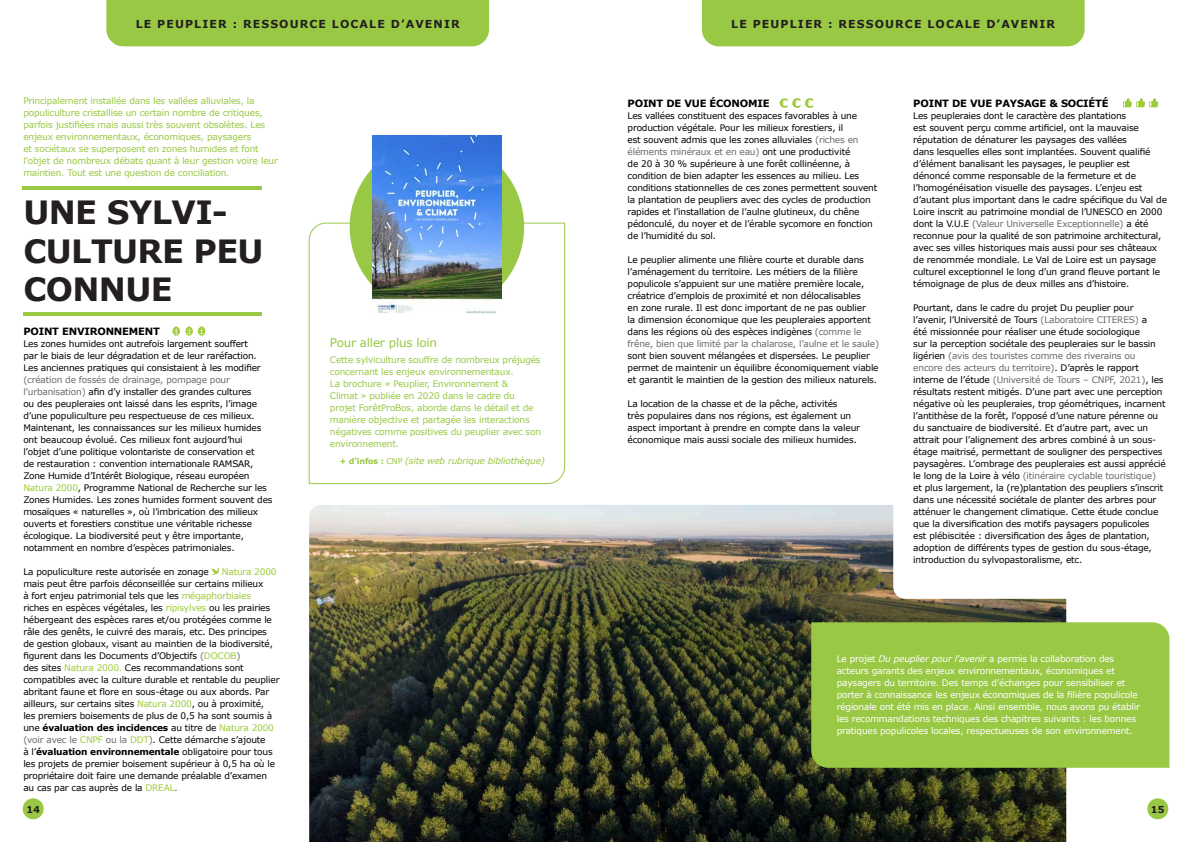
<style>
.page{position:relative;width:1191px;height:842px;background:#fff}
.page>*{position:absolute;margin:0;border:0;box-sizing:border-box;transform-origin:0 0}
.t1{font:700 32px/38.4px "Verdana";letter-spacing:-.02em;color:#231f20}
.t2{font:12px "Verdana";letter-spacing:-.02em;color:#99c844}
.t3{font:700 11px "Verdana";letter-spacing:.1em;color:#231f20}
.t4{font:700 10px "Verdana";letter-spacing:-.02em;color:#000001}
.t5{font:700 9.6px "Verdana";color:#231f20}
.t6{font:9px/12px "Verdana";letter-spacing:-.02em;color:#000001}
.t7{font:9px/12px "Verdana";letter-spacing:-.02em;color:#99c844}
.t8{font:9px/12px "Verdana";letter-spacing:-.02em;color:#fff}
.t9{font:italic 9px "Verdana";letter-spacing:-.02em;color:#99c844}
.t10{font:9px "Verdana";letter-spacing:-.02em;color:#9ecb3a}
.s1{color:#69696c}
.s2{color:#9ecb3a}
.s3{font-weight:700}
.s4{color:#447255}
.s5{font-weight:700;font-style:normal;font-size:8px}
.s6{font-style:normal;font-size:8px}
.s7{font-style:italic}
</style>
<div class="page">
<img style="left:309px;top:505px;width:757px;height:337px">
<div style="left:811px;top:622px;width:358px;height:146px;background:#99c844"></div>
<svg style="left:779px;top:98px;width:34px;height:10px"></svg>
<div style="left:893px;top:428px;width:279px;height:171px;background:#fff;border-radius:12px"></div>
<svg style="left:308px;top:222px;width:257px;height:263px"></svg>
<div style="left:350px;top:140px;width:174px;height:174px;background:#99c844;border-radius:50%"></div>
<hr style="left:23px;top:186px;width:239px;height:3px;background:#99c844">
<svg style="left:211px;top:568px;width:8px;height:7px"></svg>
<hr style="left:24px;top:312px;width:238px;height:4px;background:#99c844">
<img style="left:372px;top:136px;width:129px;height:182px">
<div style="left:106px;top:0;width:383px;height:46px;background:#99c844"></div>
<div style="left:702px;top:0;width:382px;height:46px;background:#99c844"></div>
<svg style="left:172px;top:326px;width:33px;height:10px"></svg>
<svg style="left:1123px;top:98px;width:35px;height:9px"></svg>
<div style="left:23px;top:798px;width:21px;height:21px;background:#99c844;border-radius:50%"></div>
<div style="left:1147px;top:798px;width:21px;height:21px;background:#99c844;border-radius:50%"></div>
<p class="t3" style="left:136px;top:17px;width:325px">LE PEUPLIER : RESSOURCE LOCALE D’AVENIR</p>
<p class="t3" style="left:731px;top:17px;width:325px">LE PEUPLIER : RESSOURCE LOCALE D’AVENIR</p>
<p class="t7" style="left:23px;top:95px;width:256px">Principalement installée dans les vallées alluviales, la populiculture cristallise un certain nombre de critiques, parfois justifiées mais aussi très souvent obsolètes. Les enjeux environnementaux, économiques, paysagers<br>et sociétaux se superposent en zones humides et font l’objet de nombreux débats quant à leur gestion voire leur maintien. Tout est une question de conciliation.</p>
<h1 class="t1" style="left:23px;top:193px;width:242px">UNE SYLVI-<br>CULTURE PEU<br>CONNUE</h1>
<p class="t4" style="left:23px;top:325px;width:138px">POINT ENVIRONNEMENT</p>
<p class="t6" style="left:23px;top:338px;width:239px">Les zones humides ont autrefois largement souffert par le biais de leur dégradation et de leur raréfaction.<br>Les anciennes pratiques qui consistaient à les modifier</p>
<p class="t6" style="left:23px;top:374px;width:251px"><span class="s1">(création de fossés de drainage, pompage pour l’urbanisation)</span> afin d’y installer des grandes cultures<br>ou des peupleraies ont laissé dans les esprits, l’image d’une populiculture peu respectueuse de ces milieux.<br>Maintenant, les connaissances sur les milieux humides ont beaucoup évolué. Ces milieux font aujourd’hui<br>l’objet d’une politique volontariste de conservation et<br>de restauration : convention internationale RAMSAR, Zone Humide d’Intérêt Biologique, réseau européen <span class="s2">Natura 2000</span>, Programme National de Recherche sur les Zones Humides. Les zones humides forment souvent des mosaïques « naturelles », où l’imbrication des milieux ouverts et forestiers constitue une véritable richesse écologique. La biodiversité peut y être importante, notamment en nombre d’espèces patrimoniales.</p>
<p class="t6" style="left:23px;top:566px;width:187px">La populiculture reste autorisée en zonage</p>
<p class="t10" style="left:222px;top:566px;width:56px">Natura 2000</p>
<p class="t6" style="left:23px;top:578px;width:258px">mais peut être parfois déconseillée sur certains milieux<br>à fort enjeu patrimonial tels que les <span class="s2">mégaphorbiaies<br></span>riches en espèces végétales, les <span class="s2">ripisylves</span> ou les prairies hébergeant des espèces rares et/ou protégées comme le râle des genêts, le cuivré des marais, etc. Des principes de gestion globaux, visant au maintien de la biodiversité, figurent dans les Documents d’Objectifs <span class="s1">(</span><span class="s2">DOCOB</span><span class="s1">)<br></span>des sites <span class="s2">Natura 2000.</span> Ces recommandations sont compatibles avec la culture durable et rentable du peuplier abritant faune et flore en sous-étage ou aux abords. Par ailleurs, sur certains sites <span class="s2">Natura 2000</span>, ou à proximité,<br>les premiers boisements de plus de 0,5 ha sont soumis à une <span class="s3">évaluation des incidences</span> au titre de <span class="s2">Natura 2000 </span><span class="s1">(voir avec le</span> <span class="s2">CNPF</span> <span class="s1">ou la</span> <span class="s2">DDT</span><span class="s1">)</span>. Cette démarche s’ajoute<br>à l’<span class="s3">évaluation environnementale</span> obligatoire pour tous les projets de premier boisement supérieur à 0,5 ha où le propriétaire doit faire une demande préalable d’examen au cas par cas auprès de la <span class="s2">DREAL</span><span class="s4">.</span></p>
<h2 class="t2" style="left:330px;top:335px;width:109px">Pour aller plus loin</h2>
<p class="t7" style="left:330px;top:354px;width:213px">Cette sylviculture souffre de nombreux préjugés concernant les enjeux environnementaux.<br>La brochure « Peuplier, Environnement &amp;<br>Climat » publiée en 2020 dans le cadre du projet ForêtProBos, aborde dans le détail et de manière objective et partagée les interactions négatives comme positives du peuplier avec son environnement.</p>
<p class="t9" style="left:339px;top:455px;width:207px"><span class="s5">+ d’infos :</span> <span class="s6">CNP</span> (site web rubrique bibliothèque)</p>
<p class="t4" style="left:627px;top:96px;width:143px">POINT DE VUE ÉCONOMIE</p>
<p class="t6" style="left:627px;top:109px;width:251px">Les vallées constituent des espaces favorables à une production végétale. Pour les milieux forestiers, il<br>est souvent admis que les zones alluviales <span class="s1">(riches en éléments minéraux et en eau)</span> ont une productivité<br>de 20 à 30 % supérieure à une forêt collinéenne, à condition de bien adapter les essences au milieu. Les conditions stationnelles de ces zones permettent souvent la plantation de peupliers avec des cycles de production rapides et l’installation de l’aulne glutineux, du chêne pédonculé, du noyer et de l’érable sycomore en fonction de l’humidité du sol.</p>
<p class="t6" style="left:627px;top:253px;width:253px">Le peuplier alimente une filière courte et durable dans l’aménagement du territoire. Les métiers de la filière populicole s’appuient sur une matière première locale, créatrice d’emplois de proximité et non délocalisables<br>en zone rurale. Il est donc important de ne pas oublier<br>la dimension économique que les peupleraies apportent dans les régions où des espèces indigènes <span class="s1">(comme le frêne, bien que limité par la chalarose, l’aulne et le saule)</span></p>
<p class="t6" style="left:627px;top:349px;width:252px">sont bien souvent mélangées et dispersées. Le peuplier permet de maintenir un équilibre économiquement viable et garantit le maintien de la gestion des milieux naturels.</p>
<p class="t6" style="left:627px;top:397px;width:234px">La location de la chasse et de la pêche, activités<br>très populaires dans nos régions, est également un aspect important à prendre en compte dans la valeur économique mais aussi sociale des milieux humides.</p>
<p class="t4" style="left:913px;top:97px;width:197px">POINT DE VUE PAYSAGE &amp; SOCIÉTÉ</p>
<p class="t6" style="left:913px;top:110px;width:255px">Les peupleraies dont le caractère des plantations<br>est souvent perçu comme artificiel, ont la mauvaise réputation de dénaturer les paysages des vallées<br>dans lesquelles elles sont implantées. Souvent qualifié d’élément banalisant les paysages, le peuplier est dénoncé comme responsable de la fermeture et de l’homogénéisation visuelle des paysages. L’enjeu est d’autant plus important dans le cadre spécifique du Val de Loire inscrit au patrimoine mondial de l’UNESCO en 2000 dont la V.U.E <span class="s1">(Valeur Universelle Exceptionnelle)</span> a été reconnue pour la qualité de son patrimoine architectural, avec ses villes historiques mais aussi pour ses châteaux de renommée mondiale. Le Val de Loire est un paysage culturel exceptionnel le long d’un grand fleuve portant le témoignage de plus de deux milles ans d’histoire.</p>
<p class="t6" style="left:913px;top:302px;width:254px">Pourtant, dans le cadre du projet Du peuplier pour l’avenir, l’Université de Tours <span class="s1">(Laboratoire CITERES)</span> a<br>été missionnée pour réaliser une étude sociologique<br>sur la perception sociétale des peupleraies sur le bassin ligérien <span class="s1">(avis des touristes comme des riverains ou encore des acteurs du territoire)</span>. D’après le rapport interne de l’étude <span class="s1">(Université de Tours – CNPF, 2021)</span>, les résultats restent mitigés. D’une part avec une perception négative où les peupleraies, trop géométriques, incarnent l’antithèse de la forêt, l’opposé d’une nature pérenne ou du sanctuaire de biodiversité. Et d’autre part, avec un attrait pour l’alignement des arbres combiné à un sous&shy;étage maitrisé, permettant de souligner des perspectives paysagères. L’ombrage des peupleraies est aussi apprécié le long de la Loire à vélo <span class="s1">(itinéraire cyclable touristique) </span>et plus largement, la (re)plantation des peupliers s’inscrit dans une nécessité sociétale de planter des arbres pour atténuer le changement climatique. Cette étude conclue que la diversification des motifs paysagers populicoles<br>est plébiscitée : diversification des âges de plantation, adoption de différents types de gestion du sous-étage, introduction du sylvopastoralisme, etc.</p>
<p class="t8" style="left:836px;top:653px;width:305px">Le projet <span class="s7">Du peuplier pour l’avenir</span> a permis la collaboration des acteurs garants des enjeux environnementaux, économiques et paysagers du territoire. Des temps d’échanges pour sensibiliser et porter à connaissance les enjeux économiques de la filière populicole régionale ont été mis en place. Ainsi ensemble, nous avons pu établir les recommandations techniques des chapitres suivants : les bonnes pratiques populicoles locales, respectueuses de son environnement.</p>
<p class="t5" style="left:26px;top:803px;width:15px">14</p>
<p class="t5" style="left:1151px;top:803px;width:15px">15</p>
</div>
